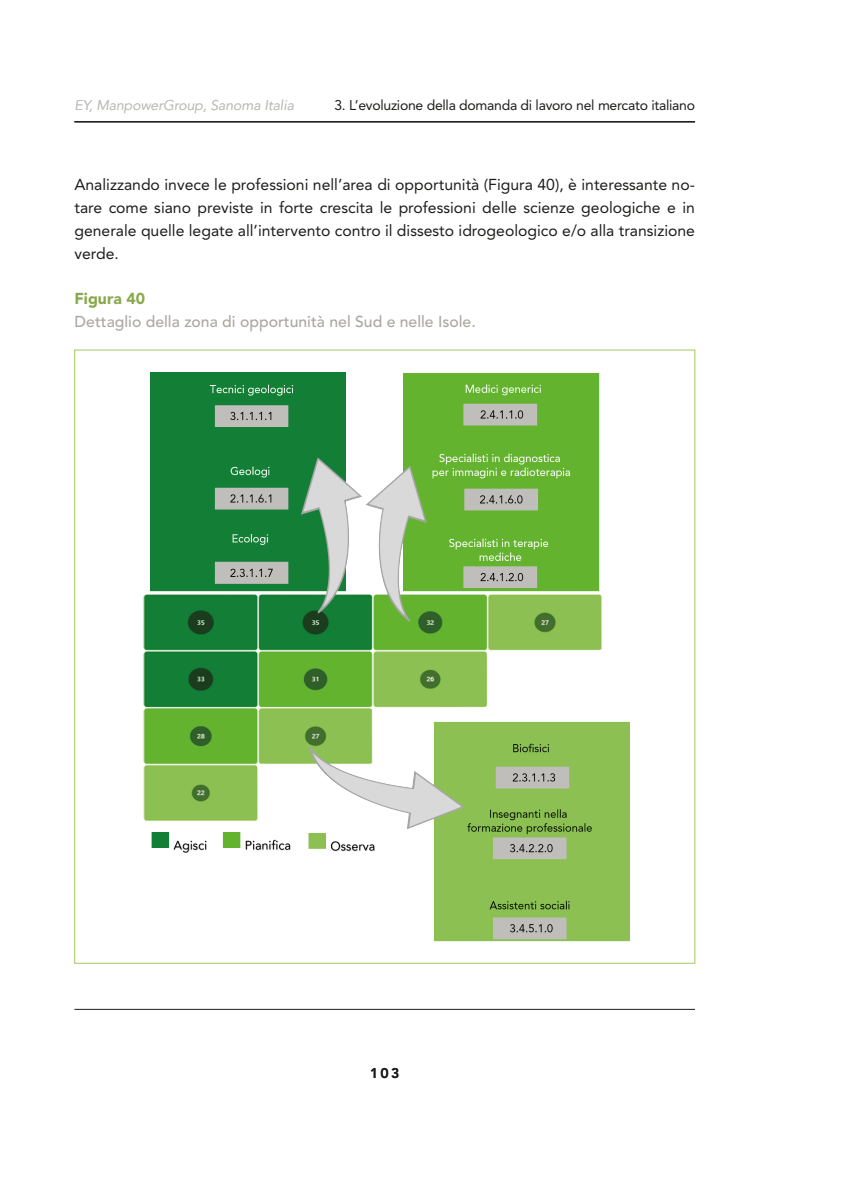
<style>
.page{position:relative;width:844px;height:1191px;background:#fff}
.page>*{position:absolute;margin:0;border:0;box-sizing:border-box;transform-origin:0 0}
.testo{font:15.75px/22.8px "Avenir LT Std";color:#1d1d1b;text-align:justify}
.t1{font:500 15.75px "Avenir LT Std";color:#aaa8a3}
.t2{font:900 15.75px "Avenir LT Std";color:#8aa94e}
.t3{font:14px "Avenir LT Std";letter-spacing:-.02em;color:#1d1d1b}
.t4{font:italic 300 14px "Avenir LT Std";color:#c1c0bd}
.t5{font:800 14px "Avenir LT Std";color:#1d1d1b}
</style>
<div class="page">
<hr style="left:74px;top:1009px;width:620px;height:1px;background:#1d1d1b">
<hr style="left:74px;top:121px;width:620px;height:1px;background:#1d1d1b">
<img style="left:142px;top:372px;width:487px;height:569px">
<p class="t4" style="left:74px;top:97px;width:221px">EY, ManpowerGroup, Sanoma Italia</p>
<p class="t3" style="left:334px;top:97px;width:362px">3. L’evoluzione della domanda di lavoro nel mercato italiano</p>
<p class="testo" style="left:74px;top:173px;width:622px">Analizzando invece le professioni nell’area di opportunità (Figura 40), è interessante no&shy;tare come siano previste in forte crescita le professioni delle scienze geologiche e in generale quelle legate all’intervento contro il dissesto idrogeologico e/o alla transizione verde.</p>
<p class="t2" style="left:75px;top:289px;width:72px">Figura 40</p>
<p class="t1" style="left:75px;top:312px;width:402px">Dettaglio della zona di opportunità nel Sud e nelle Isole.</p>
<p class="t5" style="left:370px;top:1064px;width:31px">103</p>
</div>
